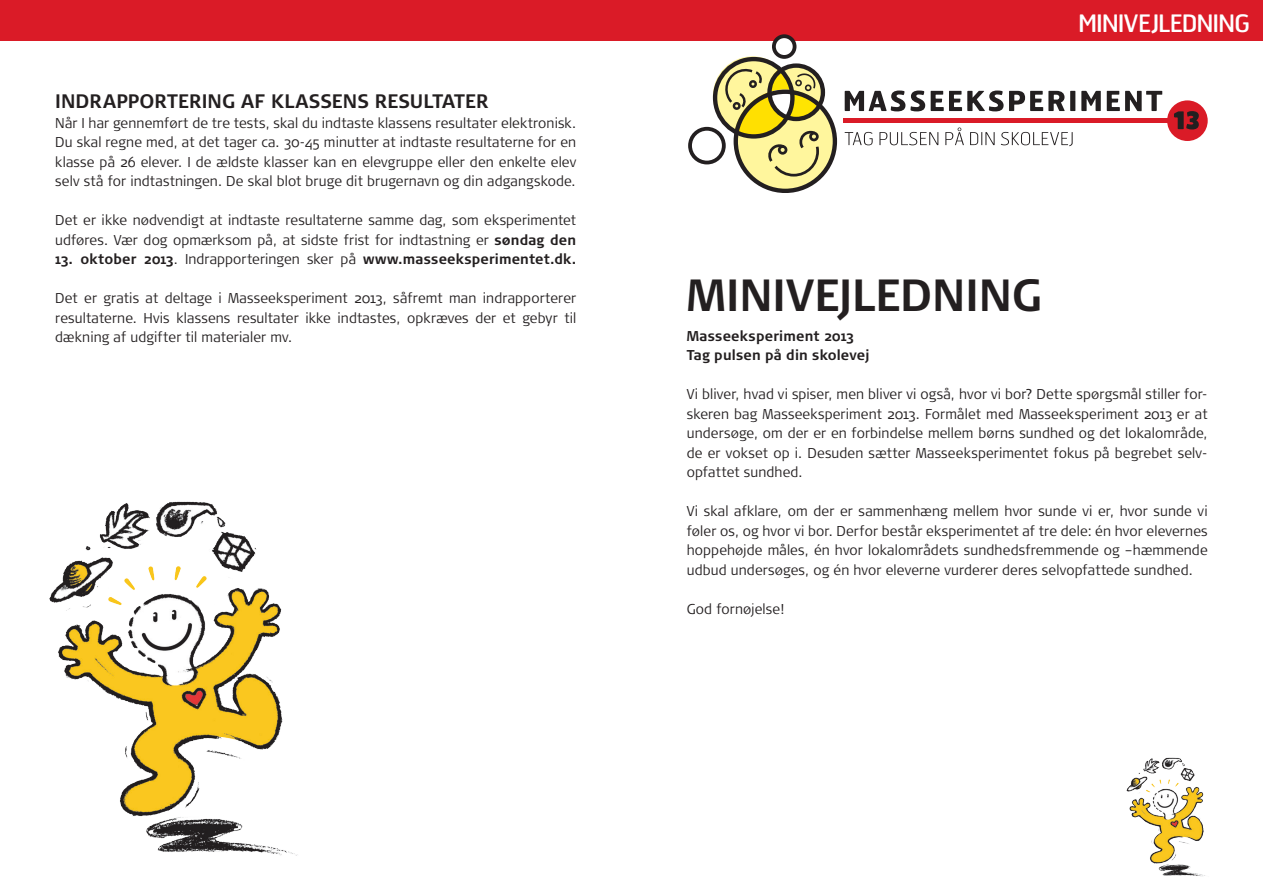
<style>
.page{position:relative;width:1263px;height:893px;background:#fff}
.page>*{position:absolute;margin:0;border:0;box-sizing:border-box;transform-origin:0 0}
.t1{font:700 45px "Signa OT";color:#231f20;scale:.95 1}
.t2{font:24px "Hermes";letter-spacing:-.055em;color:#fff}
.t3{font:700 19.5px "Signa OT";letter-spacing:.005em;color:#231f20;scale:.95 1}
.t4{font:300 14.25px/19.5px "Signa OT";letter-spacing:.01em;color:#231f20;text-align:justify;scale:.95 1}
.t5{font:700 14.25px "Signa OT";letter-spacing:.015em;color:#231f20;scale:.95 1}
.s1{font-weight:700}
.s2{font-weight:300}
</style>
<div class="page">
<div style="left:0;top:0;width:1263px;height:40px;background:#da1b27"></div>
<hr style="left:844px;top:118px;width:326px;height:4px;background:#da1b27">
<svg style="left:845px;top:91px;width:80px;height:20px"></svg>
<svg style="left:931px;top:91px;width:72px;height:20px"></svg>
<svg style="left:1009px;top:91px;width:56px;height:20px"></svg>
<div style="left:1070px;top:91px;width:5px;height:20px;background:#231f20"></div>
<svg style="left:1081px;top:91px;width:20px;height:20px"></svg>
<svg style="left:1107px;top:91px;width:55px;height:20px"></svg>
<div style="left:688px;top:127px;width:38px;height:37px;border:4px solid #231f20;border-radius:50%"></div>
<div style="left:1167px;top:100px;width:41px;height:41px;background:#da1b27;border-radius:50%"></div>
<div style="left:774px;top:36px;width:21px;height:21px;background:#fff;border-radius:50%"></div>
<div style="left:772px;top:34px;width:24px;height:25px;border:4px solid #231f20;border-radius:50%"></div>
<svg style="left:713px;top:56px;width:124px;height:136px"></svg>
<svg style="left:1174px;top:111px;width:25px;height:18px"></svg>
<svg style="left:845px;top:132px;width:28px;height:13px"></svg>
<svg style="left:879px;top:132px;width:59px;height:13px"></svg>
<svg style="left:945px;top:127px;width:19px;height:18px"></svg>
<svg style="left:970px;top:132px;width:25px;height:13px"></svg>
<svg style="left:1001px;top:132px;width:72px;height:14px"></svg>
<img style="left:1126px;top:757px;width:79px;height:120px">
<img style="left:49px;top:501px;width:249px;height:355px">
<p class="t3" style="left:55px;top:90px;width:458px">INDRAPPORTERING AF KLASSENS RESULTATER</p>
<p class="t4" style="left:55px;top:113px;width:550px">Når I har gennemført de tre tests, skal du indtaste klassens resultater elektronisk.<br>Du skal regne med, at det tager ca. 30-45 minutter at indtaste resultaterne for en klasse på 26 elever. I de ældste klasser kan en elevgruppe eller den enkelte elev selv stå for indtastningen. De skal blot bruge dit brugernavn og din adgangskode.</p>
<p class="t4" style="left:55px;top:211px;width:550px">Det er ikke nødvendigt at indtaste resultaterne samme dag, som eksperimentet udføres. Vær dog opmærksom på, at sidste frist for indtastning er <span class="s1">søndag den</span></p>
<p class="t5" style="left:55px;top:251px;width:550px">13. oktober 2013<span class="s2">. Indrapporteringen sker på</span> www.masseeksperimentet.dk.</p>
<p class="t4" style="left:55px;top:289px;width:550px">Det er gratis at deltage i Masseeksperiment 2013, såfremt man indrapporterer resultaterne. Hvis klassens resultater ikke indtastes, opkræves der et gebyr til dækning af udgifter til materialer mv.</p>
<p class="t2" style="left:1078px;top:9px;width:173px">MINIVEJLEDNING</p>
<p class="t1" style="left:687px;top:269px;width:376px">MINIVEJLEDNING</p>
<p class="t5" style="left:687px;top:327px;width:177px">Masseeksperiment 2013</p>
<p class="t5" style="left:687px;top:347px;width:194px">Tag pulsen på din skolevej</p>
<p class="t4" style="left:687px;top:385px;width:550px">Vi bliver, hvad vi spiser, men bliver vi også, hvor vi bor? Dette spørgsmål stiller for&shy;skeren bag Masseeksperiment 2013. Formålet med Masseeksperiment 2013 er at undersøge, om der er en forbindelse mellem børns sundhed og det lokalområde, de er vokset op i. Desuden sætter Masseeksperimentet fokus på begrebet selv&shy;opfattet sundhed.</p>
<p class="t4" style="left:687px;top:502px;width:550px">Vi skal afklare, om der er sammenhæng mellem hvor sunde vi er, hvor sunde vi føler os, og hvor vi bor. Derfor består eksperimentet af tre dele: én hvor elevernes hoppehøjde måles, én hvor lokalområdets sundhedsfremmende og –hæmmende udbud undersøges, og én hvor eleverne vurderer deres selvopfattede sundhed.</p>
<p class="t4" style="left:687px;top:599px;width:104px">God fornøjelse!</p>
</div>
